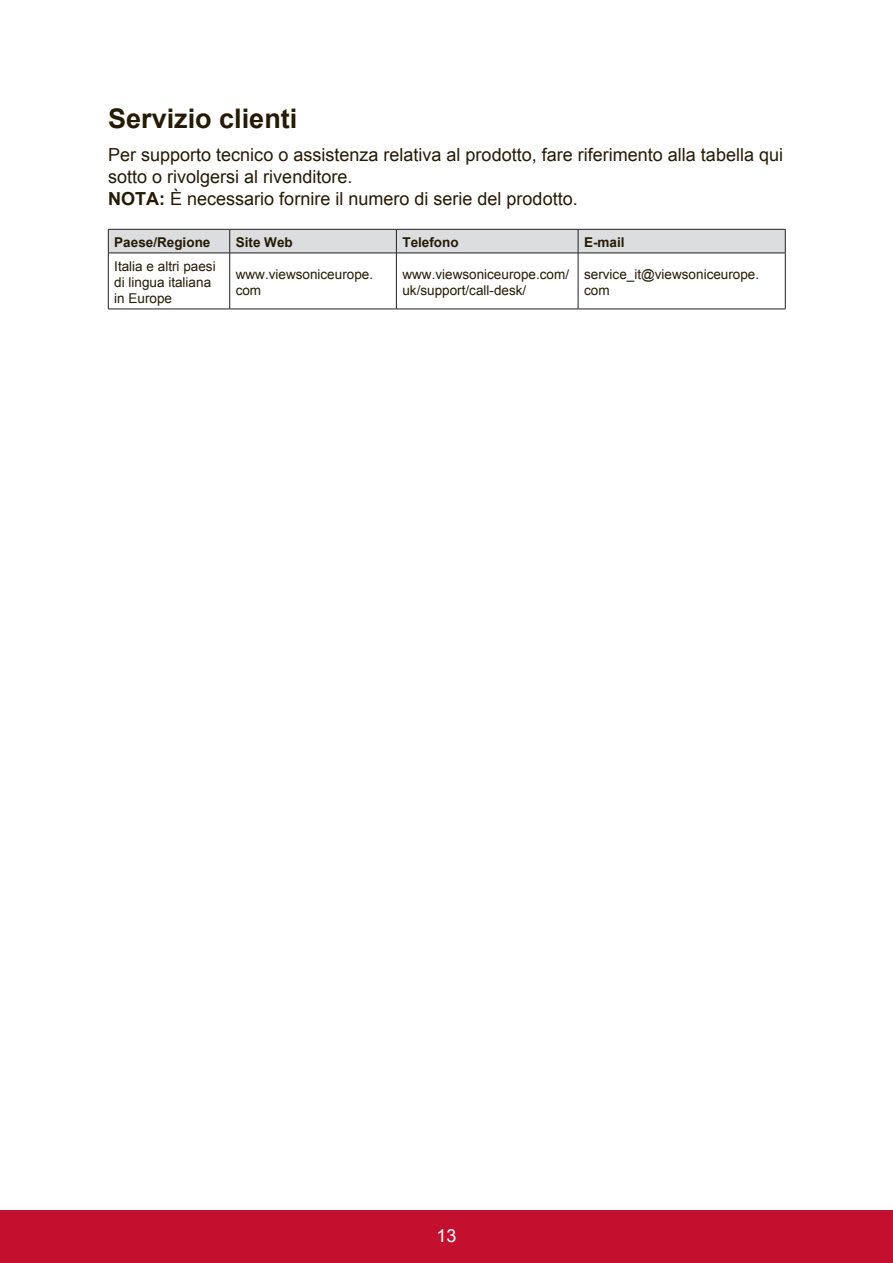
<style>
.page{position:relative;width:893px;height:1263px;background:#fff}
.page>*{position:absolute;margin:0;border:0;box-sizing:border-box;transform-origin:0 0}
.t1{font:700 27px "Arial";color:#251a05}
.t2{font:18px/21.6px "Arial";color:#251a05}
.t3{font:18px "Arial";color:#fff}
.t4{font:13.5px/16.2px "Arial";color:#251a05}
.t5{font:700 13.5px "Arial";color:#251a05}
.s1{font-weight:700}
</style>
<div class="page">
<div style="left:0;top:1210px;width:892px;height:53px;background:#c3102f"></div>
<svg style="left:108px;top:229px;width:677px;height:24px;background:#d0d0d2"></svg>
<hr style="left:108px;top:253px;width:122px;height:1px;background:#231f20">
<hr style="left:108px;top:253px;width:1px;height:56px;background:#231f20">
<hr style="left:108px;top:309px;width:122px;height:1px;background:#231f20">
<hr style="left:230px;top:253px;width:166px;height:1px;background:#231f20">
<hr style="left:229px;top:253px;width:1px;height:56px;background:#231f20">
<hr style="left:230px;top:309px;width:166px;height:1px;background:#231f20">
<hr style="left:396px;top:253px;width:182px;height:1px;background:#231f20">
<hr style="left:396px;top:253px;width:1px;height:56px;background:#231f20">
<hr style="left:396px;top:309px;width:182px;height:1px;background:#231f20">
<hr style="left:578px;top:253px;width:207px;height:1px;background:#231f20">
<hr style="left:577px;top:253px;width:1px;height:56px;background:#231f20">
<hr style="left:784px;top:253px;width:1px;height:56px;background:#231f20">
<hr style="left:578px;top:309px;width:207px;height:1px;background:#231f20">
<h1 class="t1" style="left:108px;top:100px;width:191px">Servizio clienti</h1>
<p class="t2" style="left:108px;top:144px;width:676px">Per supporto tecnico o assistenza relativa al prodotto, fare riferimento alla tabella qui sotto o rivolgersi al rivenditore.<br><span class="s1">NOTA:</span> È necessario fornire il numero di serie del prodotto.</p>
<p class="t5" style="left:114px;top:233px;width:98px">Paese/Regione</p>
<p class="t5" style="left:235px;top:233px;width:59px">Site Web</p>
<p class="t5" style="left:402px;top:233px;width:58px">Telefono</p>
<p class="t5" style="left:583px;top:233px;width:42px">E-mail</p>
<p class="t4" style="left:114px;top:258px;width:103px">Italia e altri paesi di lingua italiana in Europe</p>
<p class="t4" style="left:235px;top:266px;width:139px">www.viewsoniceurope. com</p>
<p class="t4" style="left:402px;top:266px;width:168px">www.viewsoniceurope.com/ uk/support/call-desk/</p>
<p class="t4" style="left:583px;top:266px;width:177px">service_it@viewsoniceurope. com</p>
<p class="t3" style="left:436px;top:1223px;width:22px">13</p>
</div>
